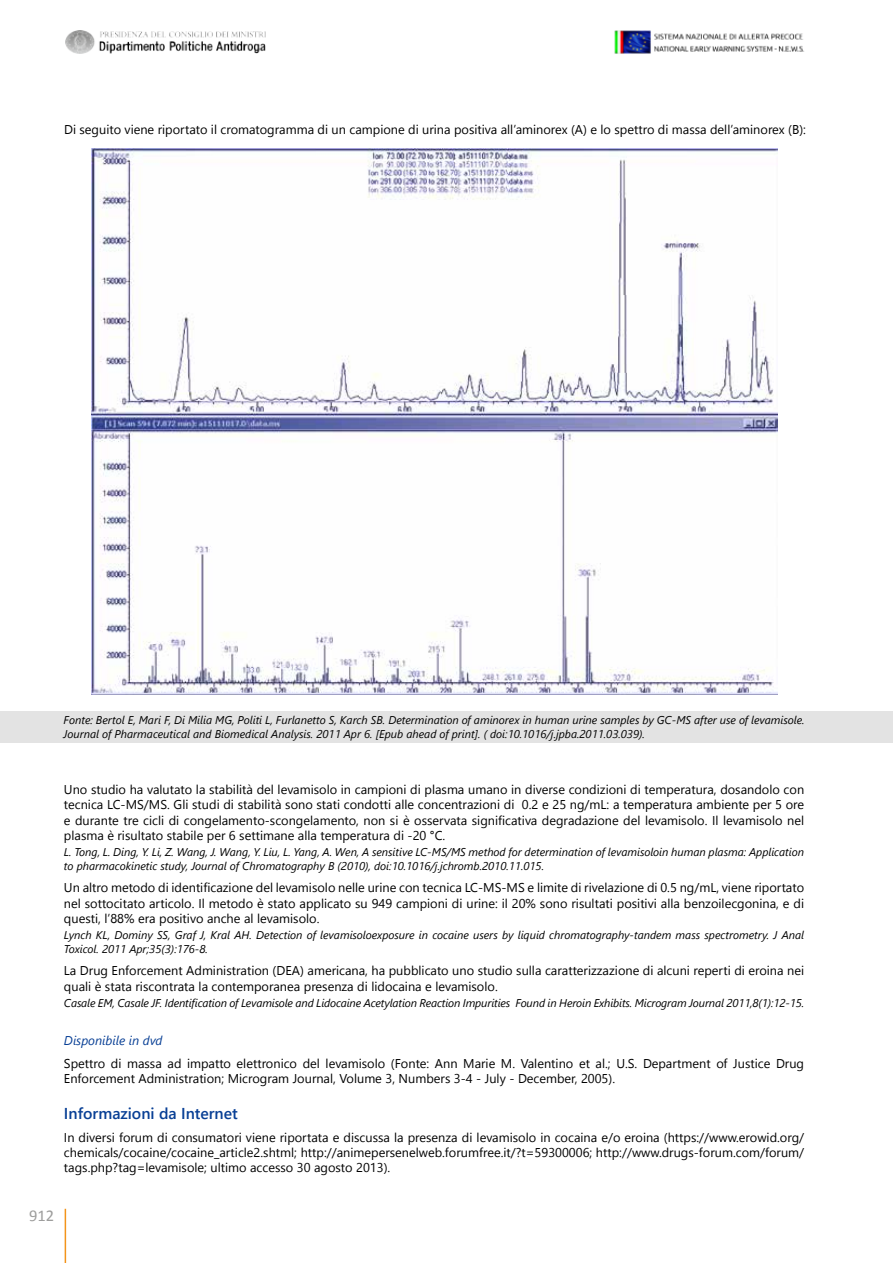
<style>
.page{position:relative;width:893px;height:1263px;background:#fff}
.page>*{position:absolute;margin:0;border:0;box-sizing:border-box;transform-origin:0 0}
.t1{font:16.5px "Calibri";color:#9d9d9c}
.t2{font:600 15.75px "Segoe UI";color:#083f95}
.t3{font:12.75px/15.3px "Segoe UI";color:#000;text-align:justify}
.t4{font:italic 12.75px "Segoe UI";color:#083f95}
.t5{font:italic 11.25px/13.5px "Segoe UI";color:#000}
</style>
<div class="page">
<hr style="left:65px;top:1209px;width:1px;height:54px;background:#f3941b">
<img style="left:66px;top:30px;width:199px;height:24px">
<img style="left:614px;top:31px;width:190px;height:23px">
<div style="left:0;top:711px;width:893px;height:31px;background:#e3e3e3"></div>
<img style="left:91px;top:149px;width:686px;height:546px">
<p class="t3" style="left:64px;top:121px;width:743px">Di seguito viene riportato il cromatogramma di un campione di urina positiva all’aminorex (A) e lo spettro di massa dell’aminorex (B):</p>
<p class="t5" style="left:64px;top:713px;width:742px">Fonte: Bertol E, Mari F, Di Milia MG, Politi L, Furlanetto S, Karch SB. Determination of aminorex in human urine samples by GC-MS after use of levamisole.<br>Journal of Pharmaceutical and Biomedical Analysis. 2011 Apr 6. [Epub ahead of print]. ( doi:10.1016/j.jpba.2011.03.039).</p>
<p class="t3" style="left:64px;top:781px;width:742px">Uno studio ha valutato la stabilità del levamisolo in campioni di plasma umano in diverse condizioni di temperatura, dosandolo con tecnica LC-MS/MS. Gli studi di stabilità sono stati condotti alle concentrazioni di 0.2 e 25 ng/mL: a temperatura ambiente per 5 ore e durante tre cicli di congelamento-scongelamento, non si è osservata significativa degradazione del levamisolo. Il levamisolo nel plasma è risultato stabile per 6 settimane alla temperatura di -20 °C.</p>
<p class="t5" style="left:64px;top:845px;width:742px">L. Tong, L. Ding, Y. Li, Z. Wang, J. Wang, Y. Liu, L. Yang, A. Wen, A sensitive LC-MS/MS method for determination of levamisoloin human plasma: Application to pharmacokinetic study, Journal of Chromatography B (2010), doi:10.1016/j.jchromb.2010.11.015.</p>
<p class="t3" style="left:64px;top:880px;width:742px">Un altro metodo di identificazione del levamisolo nelle urine con tecnica LC-MS-MS e limite di rivelazione di 0.5 ng/mL, viene riportato nel sottocitato articolo. Il metodo è stato applicato su 949 campioni di urine: il 20% sono risultati positivi alla benzoilecgonina, e di questi, l’88% era positivo anche al levamisolo.</p>
<p class="t5" style="left:64px;top:928px;width:742px">Lynch KL, Dominy SS, Graf J, Kral AH. Detection of levamisoloexposure in cocaine users by liquid chromatography-tandem mass spectrometry. J Anal<br>Toxicol. 2011 Apr;35(3):176-8.</p>
<p class="t3" style="left:64px;top:963px;width:742px">La Drug Enforcement Administration (DEA) americana, ha pubblicato uno studio sulla caratterizzazione di alcuni reperti di eroina nei quali è stata riscontrata la contemporanea presenza di lidocaina e levamisolo.</p>
<p class="t5" style="left:64px;top:996px;width:742px">Casale EM, Casale JF. Identification of Levamisole and Lidocaine Acetylation Reaction Impurities Found in Heroin Exhibits. Microgram Journal 2011,8(1):12-15.</p>
<p class="t4" style="left:64px;top:1032px;width:100px">Disponibile in dvd</p>
<p class="t3" style="left:64px;top:1055px;width:742px">Spettro di massa ad impatto elettronico del levamisolo (Fonte: Ann Marie M. Valentino et al.; U.S. Department of Justice Drug<br>Enforcement Administration; Microgram Journal, Volume 3, Numbers 3-4 - July - December, 2005).</p>
<p class="t2" style="left:64px;top:1102px;width:175px">Informazioni da Internet</p>
<p class="t3" style="left:64px;top:1129px;width:742px">In diversi forum di consumatori viene riportata e discussa la presenza di levamisolo in cocaina e/o eroina (https://www.erowid.org/ chemicals/cocaine/cocaine_article2.shtml; http://animepersenelweb.forumfree.it/?t=59300006; http://www.drugs-forum.com/forum/ tags.php?tag=levamisole; ultimo accesso 30 agosto 2013).</p>
<p class="t1" style="left:29px;top:1205px;width:27px">912</p>
</div>
